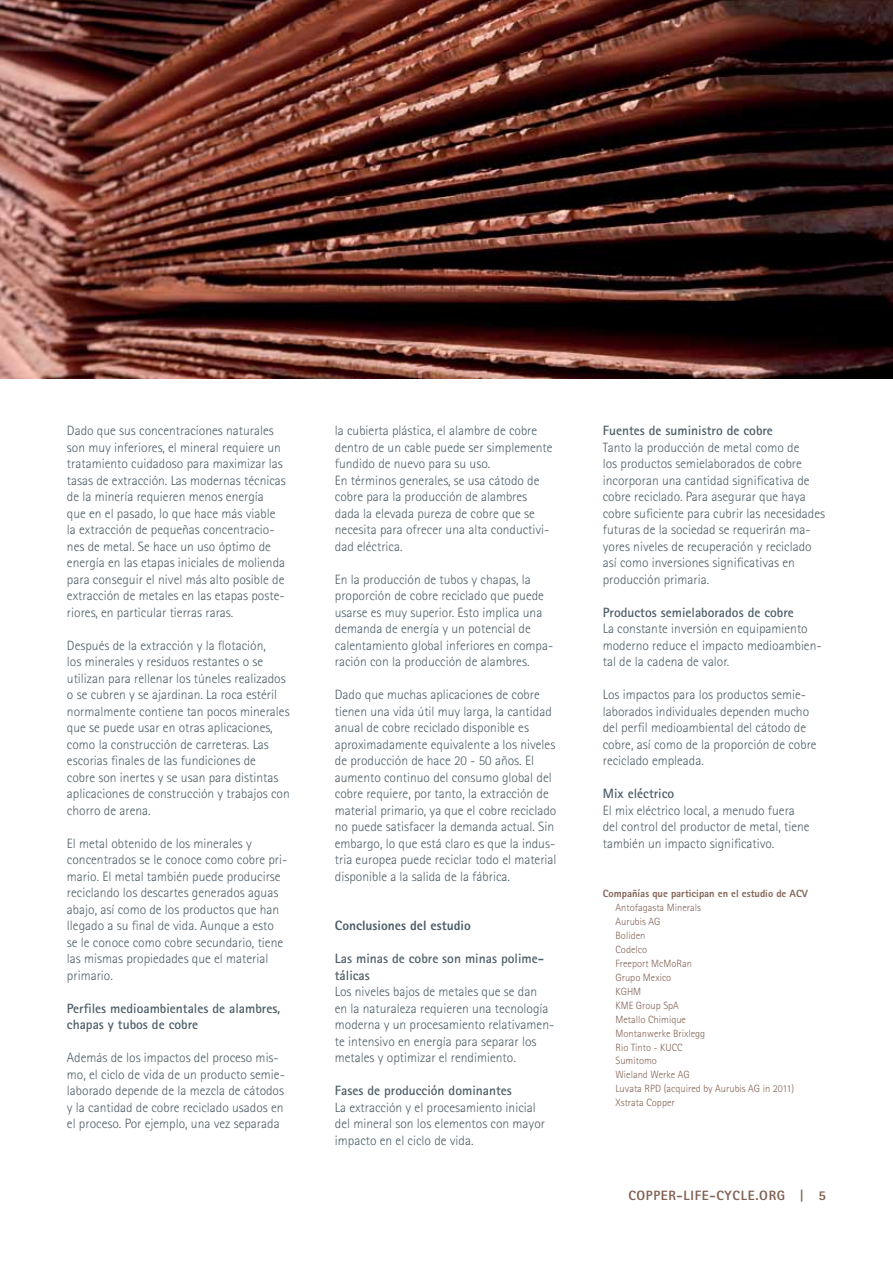
<style>
.page{position:relative;width:893px;height:1263px;background:#fff}
.page>*{position:absolute;margin:0;border:0;box-sizing:border-box;transform-origin:0 0}
.t1{font:300 13.5px/16.5px "Rotis Sans Serif";color:#4d5d67}
.t2{font:700 13.5px/16.5px "Rotis Sans Serif";color:#4d5d67}
.t3{font:800 13.5px "Rotis Sans Serif";letter-spacing:.05em;color:#816254}
.t4{font:800 13.5px "Rotis Sans Serif";color:#4d5d67}
.t5{font:300 10.5px/14px "Rotis Sans Serif";color:#816254}
.t6{font:800 10.5px "Rotis Sans Serif";color:#816254}
</style>
<div class="page">
<img style="left:0;top:0;width:893px;height:379px">
<p class="t1" style="left:67px;top:423px;width:220px">Dado que sus concentraciones naturales son muy inferiores, el mineral requiere un tratamiento cuidadoso para maximizar las tasas de extracción. Las modernas técnicas de la minería requieren menos energía que en el pasado, lo que hace más viable la extracción de pequeñas concentracio&shy;nes de metal. Se hace un uso óptimo de energía en las etapas iniciales de molienda para conseguir el nivel más alto posible de extracción de metales en las etapas poste&shy;riores, en particular tierras raras.</p>
<p class="t1" style="left:67px;top:637px;width:224px">Después de la extracción y la flotación,<br>los minerales y residuos restantes o se utilizan para rellenar los túneles realizados o se cubren y se ajardinan. La roca estéril normalmente contiene tan pocos minerales que se puede usar en otras aplicaciones, como la construcción de carreteras. Las escorias finales de las fundiciones de<br>cobre son inertes y se usan para distintas aplicaciones de construcción y trabajos con chorro de arena.</p>
<p class="t1" style="left:67px;top:835px;width:222px">El metal obtenido de los minerales y concentrados se le conoce como cobre pri&shy;mario. El metal también puede producirse reciclando los descartes generados aguas abajo, así como de los productos que han llegado a su final de vida. Aunque a esto se le conoce como cobre secundario, tiene las mismas propiedades que el material primario.</p>
<p class="t2" style="left:67px;top:1000px;width:215px">Perfiles medioambientales de alambres, chapas y tubos de cobre</p>
<p class="t1" style="left:67px;top:1049px;width:219px">Además de los impactos del proceso mis&shy;mo, el ciclo de vida de un producto semie&shy;laborado depende de la mezcla de cátodos y la cantidad de cobre reciclado usados en el proceso. Por ejemplo, una vez separada</p>
<p class="t1" style="left:335px;top:423px;width:219px">la cubierta plástica, el alambre de cobre dentro de un cable puede ser simplemente fundido de nuevo para su uso.<br>En términos generales, se usa cátodo de cobre para la producción de alambres dada la elevada pureza de cobre que se necesita para ofrecer una alta conductivi&shy;dad eléctrica.</p>
<p class="t1" style="left:335px;top:571px;width:220px">En la producción de tubos y chapas, la proporción de cobre reciclado que puede usarse es muy superior. Esto implica una demanda de energía y un potencial de calentamiento global inferiores en compa&shy;ración con la producción de alambres.</p>
<p class="t1" style="left:335px;top:686px;width:223px">Dado que muchas aplicaciones de cobre tienen una vida útil muy larga, la cantidad anual de cobre reciclado disponible es aproximadamente equivalente a los niveles de producción de hace 20 - 50 años. El aumento continuo del consumo global del cobre requiere, por tanto, la extracción de material primario, ya que el cobre reciclado no puede satisfacer la demanda actual. Sin embargo, lo que está claro es que la indus&shy;tria europea puede reciclar todo el material disponible a la salida de la fábrica.</p>
<p class="t4" style="left:335px;top:917px;width:137px">Conclusiones del estudio</p>
<p class="t2" style="left:335px;top:950px;width:211px">Las minas de cobre son minas polime&shy;tálicas</p>
<p class="t1" style="left:335px;top:983px;width:221px">Los niveles bajos de metales que se dan<br>en la naturaleza requieren una tecnología moderna y un procesamiento relativamen&shy;te intensivo en energía para separar los metales y optimizar el rendimiento.</p>
<p class="t2" style="left:335px;top:1082px;width:178px">Fases de producción dominantes</p>
<p class="t1" style="left:335px;top:1099px;width:212px">La extracción y el procesamiento inicial del mineral son los elementos con mayor impacto en el ciclo de vida.</p>
<p class="t2" style="left:603px;top:422px;width:172px">Fuentes de suministro de cobre</p>
<p class="t1" style="left:603px;top:439px;width:224px">Tanto la producción de metal como de<br>los productos semielaborados de cobre incorporan una cantidad significativa de cobre reciclado. Para asegurar que haya cobre suficiente para cubrir las necesidades futuras de la sociedad se requerirán ma&shy;yores niveles de recuperación y reciclado así como inversiones significativas en producción primaria.</p>
<p class="t2" style="left:603px;top:604px;width:193px">Productos semielaborados de cobre</p>
<p class="t1" style="left:603px;top:621px;width:220px">La constante inversión en equipamiento moderno reduce el impacto medioambien&shy;tal de la cadena de valor.</p>
<p class="t1" style="left:603px;top:687px;width:215px">Los impactos para los productos semie&shy;laborados individuales dependen mucho del perfil medioambiental del cátodo de cobre, así como de la proporción de cobre reciclado empleada.</p>
<p class="t2" style="left:603px;top:785px;width:73px">Mix eléctrico</p>
<p class="t1" style="left:603px;top:802px;width:208px">El mix eléctrico local, a menudo fuera del control del productor de metal, tiene también un impacto significativo.</p>
<p class="t6" style="left:603px;top:887px;width:207px">Compañías que participan en el estudio de ACV</p>
<p class="t5" style="left:615px;top:900px;width:180px">Antofagasta Minerals<br>Aurubis AG<br>Boliden<br>Codelco<br>Freeport McMoRan<br>Grupo Mexico<br>KGHM<br>KME Group SpA<br>Metallo Chimique<br>Montanwerke Brixlegg<br>Rio Tinto - KUCC<br>Sumitomo<br>Wieland Werke AG<br>Luvata RPD (acquired by Aurubis AG in 2011)<br>Xstrata Copper</p>
<p class="t3" style="left:628px;top:1186px;width:199px">copper-life-cycle.org | 5</p>
</div>
